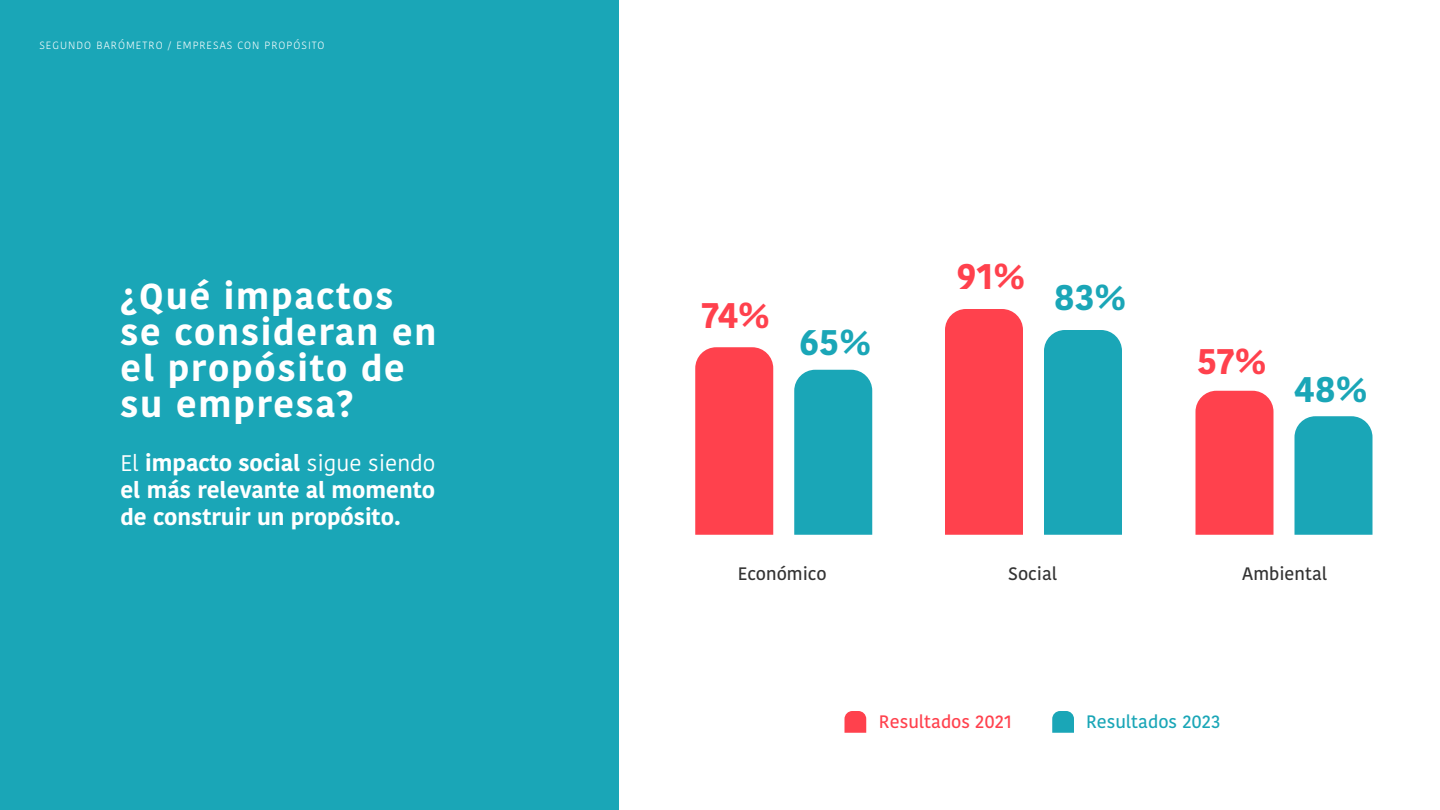
<style>
.page{position:relative;width:1440px;height:810px;background:#fff}
.page>*{position:absolute;margin:0;border:0;box-sizing:border-box;transform-origin:0 0}
.t1{font:700 36px/36px "Kohinoor Bangla";letter-spacing:.05em;color:#fff}
.t2{font:700 36px "Kohinoor Bangla";color:#ff414d}
.t3{font:700 36px "Kohinoor Bangla";color:#1aa6b7}
.t4{font:700 22.5px/27px "Kohinoor Bangla";color:#fff;text-align:justify}
.t5{font:500 18px "Kohinoor Bangla";color:#333}
.t6{font:500 18px "Kohinoor Bangla";color:#ff414d}
.t7{font:500 18px "Kohinoor Bangla";color:#1aa6b7}
.t8{font:300 10.5px "Kohinoor Bangla";letter-spacing:.1em;color:#fff}
.s1{font-weight:400}
</style>
<div class="page">
<div style="left:0;top:0;width:619px;height:810px;background:#1aa6b7"></div>
<svg style="left:844px;top:711px;width:22px;height:22px"></svg>
<svg style="left:1052px;top:711px;width:22px;height:22px"></svg>
<div style="left:695px;top:347px;width:78px;height:188px;background:#ff414d"></div>
<div style="left:794px;top:370px;width:78px;height:165px;background:#1aa6b7"></div>
<div style="left:945px;top:309px;width:78px;height:226px;background:#ff414d"></div>
<div style="left:1044px;top:330px;width:78px;height:205px;background:#1aa6b7"></div>
<div style="left:1196px;top:391px;width:78px;height:144px;background:#ff414d"></div>
<div style="left:1294px;top:416px;width:78px;height:119px;background:#1aa6b7"></div>
<p class="t8" style="left:39px;top:38px;width:287px">SEGUNDO BARÓMETRO / EMPRESAS CON PROPÓSITO</p>
<h1 class="t1" style="left:121px;top:277px;width:317px">¿Qué impactos se consideran en el propósito de su empresa?</h1>
<p class="t4" style="left:120px;top:448px;width:317px"><span class="s1">El</span> impacto social <span class="s1">sigue siendo </span>el más relevante al momento de construir un propósito.</p>
<h1 class="t2" style="left:702px;top:283px;width:69px">74%</h1>
<h1 class="t3" style="left:799px;top:311px;width:74px">65%</h1>
<h1 class="t2" style="left:957px;top:245px;width:70px">91%</h1>
<h1 class="t3" style="left:1054px;top:266px;width:74px">83%</h1>
<h1 class="t2" style="left:1197px;top:330px;width:71px">57%</h1>
<h1 class="t3" style="left:1294px;top:357px;width:75px">48%</h1>
<p class="t5" style="left:738px;top:559px;width:91px">Económico</p>
<p class="t5" style="left:1008px;top:559px;width:51px">Social</p>
<p class="t5" style="left:1242px;top:559px;width:86px">Ambiental</p>
<p class="t6" style="left:879px;top:707px;width:135px">Resultados 2021</p>
<p class="t7" style="left:1086px;top:707px;width:136px">Resultados 2023</p>
</div>
